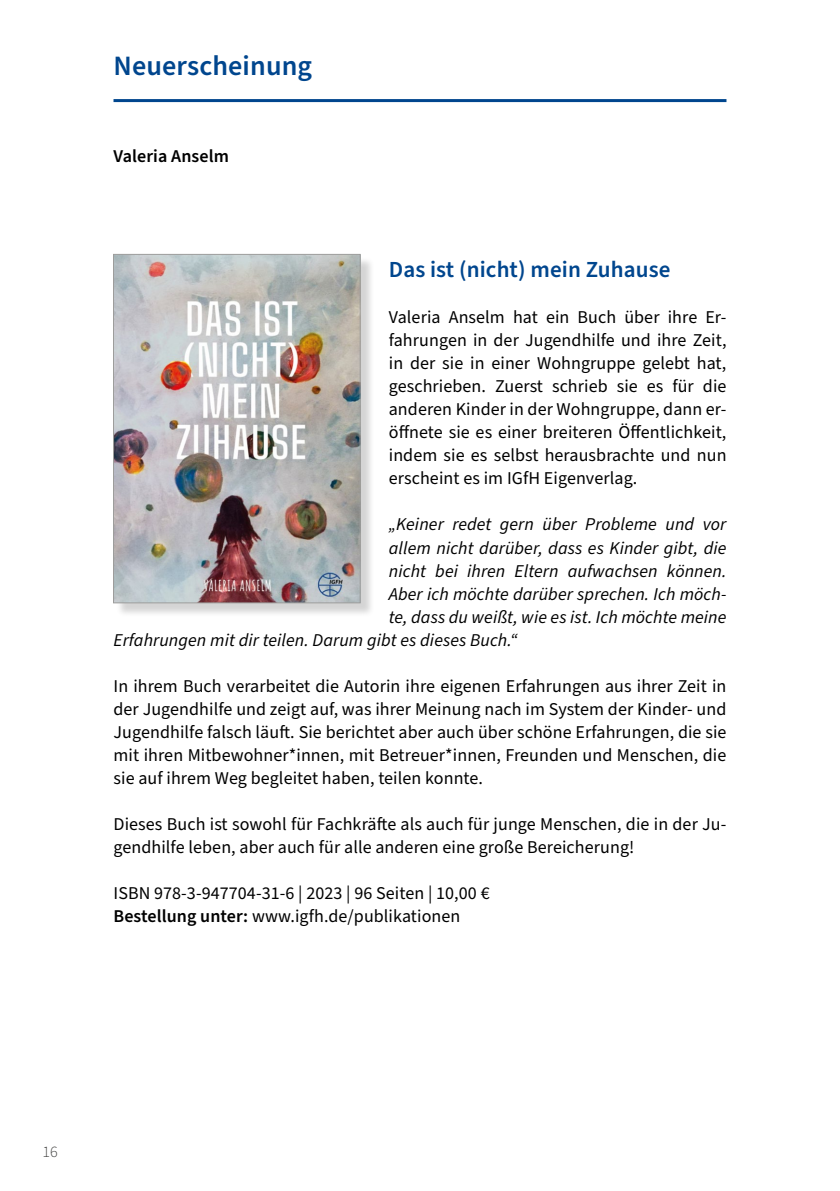
<style>
.page{position:relative;width:840px;height:1191px;background:#fff}
.page>*{position:absolute;margin:0;border:0;box-sizing:border-box;transform-origin:0 0}
.t1{font:600 28px "Source Sans Pro";letter-spacing:.005em;color:#00468e}
.H2_blau{font:600 23px "Source Sans Pro";letter-spacing:.005em;color:#00468e}
.IGfH_p_Mengentext{font:18px/23px "Source Sans Pro";letter-spacing:.005em;color:#000;text-align:justify}
.IGfH_p_Mengentext-2{font:italic 18px "Source Sans Pro";letter-spacing:.005em;color:#000}
.IGfH_p_Mengentext-3{font:600 18px "Source Sans Pro";letter-spacing:.005em;color:#000}
.t2{font:300 16px "Source Sans Pro";color:#3c3c3b}
.s1{font-weight:600}
</style>
<div class="page">
<hr style="left:113px;top:99px;width:613px;height:3px;background:#00468e">
<div style="left:115px;top:256px;width:259px;height:361px;background:#000;opacity:.17"></div>
<img style="left:115px;top:256px;width:243px;height:345px">
<div style="left:113px;top:254px;width:247px;height:349px;border:1px solid #9d9d9c"></div>
<h1 class="t1" style="left:113px;top:47px;width:200px">Neuerscheinung</h1>
<p class="IGfH_p_Mengentext-3" style="left:113px;top:144px;width:117px">Valeria Anselm</p>
<p class="H2_blau" style="left:388px;top:254px;width:283px">Das ist (nicht) mein Zuhause</p>
<p class="IGfH_p_Mengentext" style="left:388px;top:306px;width:339px">Valeria Anselm hat ein Buch über ihre Er&shy;fahrungen in der Jugendhilfe und ihre Zeit, in der sie in einer Wohngruppe gelebt hat, geschrieben. Zuerst schrieb sie es für die anderen Kinder in der Wohngruppe, dann er&shy;öffnete sie es einer breiteren Öffentlichkeit, indem sie es selbst herausbrachte und nun erscheint es im IGfH Eigenverlag.</p>
<p class="IGfH_p_Mengentext-2" style="left:388px;top:512px;width:339px">„Keiner redet gern über Probleme und vor</p>
<p class="IGfH_p_Mengentext-2" style="left:388px;top:535px;width:339px">allem nicht darüber, dass es Kinder gibt, die</p>
<p class="IGfH_p_Mengentext-2" style="left:388px;top:558px;width:339px">nicht bei ihren Eltern aufwachsen können.</p>
<p class="IGfH_p_Mengentext-2" style="left:388px;top:581px;width:339px">Aber ich möchte darüber sprechen. Ich möch-</p>
<p class="IGfH_p_Mengentext-2" style="left:388px;top:604px;width:339px">te, dass du weißt, wie es ist. Ich möchte meine</p>
<p class="IGfH_p_Mengentext-2" style="left:113px;top:627px;width:405px">Erfahrungen mit dir teilen. Darum gibt es dieses Buch.“</p>
<p class="IGfH_p_Mengentext" style="left:113px;top:674px;width:614px">In ihrem Buch verarbeitet die Autorin ihre eigenen Erfahrungen aus ihrer Zeit in der Jugendhilfe und zeigt auf, was ihrer Meinung nach im System der Kinder- und Jugendhilfe falsch läuft. Sie berichtet aber auch über schöne Erfahrungen, die sie mit ihren Mitbewohner*innen, mit Betreuer*innen, Freunden und Menschen, die sie auf ihrem Weg begleitet haben, teilen konnte.</p>
<p class="IGfH_p_Mengentext" style="left:113px;top:812px;width:614px">Dieses Buch ist sowohl für Fachkräfte als auch für junge Menschen, die in der Ju&shy;gendhilfe leben, aber auch für alle anderen eine große Bereicherung!</p>
<p class="IGfH_p_Mengentext" style="left:113px;top:881px;width:377px">ISBN 978-3-947704-31-6 | 2023 | 96 Seiten | 10,00 €</p>
<p class="IGfH_p_Mengentext" style="left:113px;top:904px;width:348px"><span class="s1">Bestellung unter:</span> www.igfh.de/publikationen</p>
<p class="t2" style="left:43px;top:1141px;width:17px">16</p>
</div>
